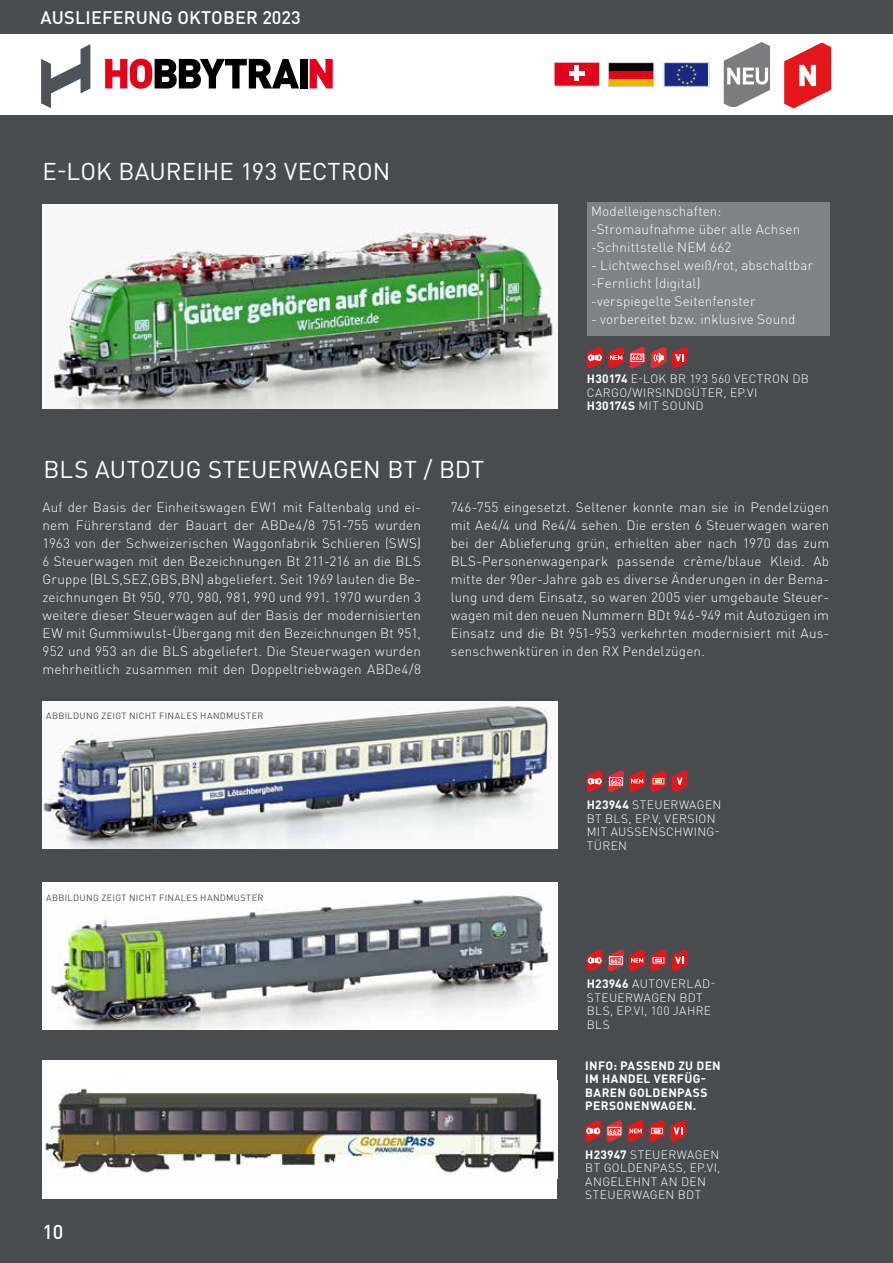
<style>
.page{position:relative;width:893px;height:1263px;background:#fff}
.page>*{position:absolute;margin:0;border:0;box-sizing:border-box;transform-origin:0 0}
.t1{font:24px "DIN Pro";letter-spacing:.005em;color:#fff}
.t2{font:500 19.8px "DIN Pro";color:#fff}
.t3{font:500 18px "DIN Pro";letter-spacing:.01em;color:#fff}
.t4{font:300 13.5px/18px "DIN Pro";letter-spacing:.01em;color:#fff}
.t5{font:300 12px/13.5px "DIN Pro";letter-spacing:.03em;color:#fff}
.t6{font:700 12px/13.5px "DIN Pro";letter-spacing:.025em;color:#fff}
.t7{font:9px "DIN Pro";letter-spacing:.04em;color:#494c4f}
.t8{font:700 6.75px "DIN Pro";color:#fff}
.s1{font-weight:700}
</style>
<div class="page">
<div style="left:0;top:115px;width:893px;height:1148px;background:#494c4f"></div>
<svg style="left:784px;top:43px;width:47px;height:65px"></svg>
<div style="left:0;top:0;width:893px;height:34px;background:#494c4f"></div>
<div style="left:609px;top:79px;width:45px;height:7px;background:#e9b400"></div>
<div style="left:609px;top:71px;width:45px;height:8px;background:#e2001a"></div>
<div style="left:609px;top:63px;width:45px;height:8px;background:#000"></div>
<div style="left:608px;top:62px;width:46px;height:25px;border:1px solid #d0d1d2"></div>
<svg style="left:724px;top:42px;width:46px;height:65px"></svg>
<svg style="left:310px;top:59px;width:23px;height:29px"></svg>
<div style="left:300px;top:59px;width:7px;height:29px;background:#000"></div>
<svg style="left:41px;top:44px;width:49px;height:64px"></svg>
<svg style="left:105px;top:59px;width:194px;height:30px"></svg>
<img style="left:43px;top:204px;width:514px;height:205px">
<svg style="left:587px;top:347px;width:58px;height:22px"></svg>
<div style="left:630px;top:353px;width:14px;height:9px;border:1px solid #fff"></div>
<svg style="left:651px;top:347px;width:15px;height:22px"></svg>
<svg style="left:672px;top:347px;width:15px;height:22px"></svg>
<div style="left:664px;top:63px;width:44px;height:23px;background:#172983"></div>
<svg style="left:676px;top:64px;width:21px;height:21px"></svg>
<div style="left:664px;top:62px;width:46px;height:25px;border:1px solid #d0d1d2"></div>
<div style="left:587px;top:202px;width:242px;height:134px;background:#7f8386"></div>
<img style="left:43px;top:702px;width:515px;height:146px">
<svg style="left:587px;top:770px;width:58px;height:22px"></svg>
<svg style="left:651px;top:770px;width:15px;height:22px"></svg>
<svg style="left:672px;top:770px;width:16px;height:22px"></svg>
<img style="left:43px;top:882px;width:515px;height:147px">
<svg style="left:587px;top:949px;width:58px;height:22px"></svg>
<svg style="left:651px;top:949px;width:15px;height:22px"></svg>
<svg style="left:672px;top:949px;width:16px;height:22px"></svg>
<div style="left:554px;top:62px;width:45px;height:24px;background:#e2001a"></div>
<div style="left:574px;top:65px;width:5px;height:16px;background:#fff"></div>
<hr style="left:569px;top:71px;width:15px;height:4px;background:#fff">
<div style="left:554px;top:62px;width:46px;height:24px;border:1px solid #d0d1d2"></div>
<div style="left:43px;top:1060px;width:514px;height:139px;background:#fff"></div>
<img style="left:45px;top:1088px;width:510px;height:87px">
<svg style="left:585px;top:1120px;width:37px;height:22px"></svg>
<div style="left:607px;top:1127px;width:14px;height:8px;border:1px solid #fff"></div>
<svg style="left:628px;top:1120px;width:15px;height:22px"></svg>
<svg style="left:649px;top:1120px;width:37px;height:22px"></svg>
<h3 class="t3" style="left:40px;top:6px;width:262px">AUSLIEFERUNG OKTOBER 2023</h3>
<h1 class="t1" style="left:43px;top:155px;width:349px">E-LOK BAUREIHE 193 VECTRON</h1>
<p class="t4" style="left:591px;top:202px;width:211px">Modelleigenschaften: -Stromaufnahme über alle Achsen -Schnittstelle NEM 662</p>
<p class="t4" style="left:591px;top:256px;width:224px">- Lichtwechsel weiß/rot, abschaltbar -Fernlicht (digital)<br>-verspiegelte Seitenfenster</p>
<p class="t4" style="left:591px;top:310px;width:206px">- vorbereitet bzw. inklusive Sound</p>
<p class="t8" style="left:632px;top:353px;width:12px">662</p>
<p class="t5" style="left:587px;top:372px;width:224px"><span class="s1">H30174</span> E-LOK BR 193 560 VECTRON DB<br>CARGO/WIRSINDGÜTER, EP.VI<br><span class="s1">H30174S</span> MIT SOUND</p>
<h1 class="t1" style="left:44px;top:453px;width:442px">BLS AUTOZUG STEUERWAGEN BT / BDT</h1>
<p class="t4" style="left:43px;top:498px;width:380px;text-align:justify">Auf der Basis der Einheitswagen EW1 mit Faltenbalg und ei&shy;nem Führerstand der Bauart der ABDe4/8 751-755 wurden 1963 von der Schweizerischen Waggonfabrik Schlieren (SWS)<br>6 Steuerwagen mit den Bezeichnungen Bt 211-216 an die BLS Gruppe (BLS,SEZ,GBS,BN) abgeliefert. Seit 1969 lauten die Be&shy;zeichnungen Bt 950, 970, 980, 981, 990 und 991. 1970 wurden 3 weitere dieser Steuerwagen auf der Basis der modernisierten EW mit Gummiwulst-Übergang mit den Bezeichnungen Bt 951, 952 und 953 an die BLS abgeliefert. Die Steuerwagen wurden mehrheitlich zusammen mit den Doppeltriebwagen ABDe4/8</p>
<p class="t4" style="left:451px;top:498px;width:380px;text-align:justify">746-755 eingesetzt. Seltener konnte man sie in Pendelzügen mit Ae4/4 und Re4/4 sehen. Die ersten 6 Steuerwagen waren bei der Ablieferung grün, erhielten aber nach 1970 das zum BLS-Personenwagenpark passende crème/blaue Kleid. Ab mitte der 90er-Jahre gab es diverse Änderungen in der Bema&shy;lung und dem Einsatz, so waren 2005 vier umgebaute Steuer&shy;wagen mit den neuen Nummern BDt 946-949 mit Autozügen im Einsatz und die Bt 951-953 verkehrten modernisiert mit Aus&shy;senschwenktüren in den RX Pendelzügen.</p>
<p class="t7" style="left:46px;top:710px;width:219px">ABBILDUNG ZEIGT NICHT FINALES HANDMUSTER</p>
<p class="t7" style="left:46px;top:891px;width:219px">ABBILDUNG ZEIGT NICHT FINALES HANDMUSTER</p>
<h2 class="t2" style="left:43px;top:1218px;width:22px">10</h2>
<p class="t8" style="left:611px;top:777px;width:12px">662</p>
<p class="t5" style="left:587px;top:797px;width:136px"><span class="s1">H23944</span> STEUERWAGEN<br>BT BLS, EP.V, VERSION<br>MIT AUSSENSCHWING-<br>TÜREN</p>
<p class="t8" style="left:611px;top:956px;width:12px">662</p>
<p class="t5" style="left:587px;top:977px;width:130px"><span class="s1">H23946</span> AUTOVERLAD-<br>STEUERWAGEN BDT<br>BLS, EP.VI, 100 JAHRE<br>BLS</p>
<p class="t6" style="left:585px;top:1058px;width:137px">INFO: PASSEND ZU DEN<br>IM HANDEL VERFÜG-<br>BAREN GOLDENPASS<br>PERSONENWAGEN.</p>
<p class="t8" style="left:609px;top:1126px;width:12px">662</p>
<p class="t5" style="left:585px;top:1147px;width:137px"><span class="s1">H23947</span> STEUERWAGEN<br>BT GOLDENPASS, EP.VI,<br>ANGELEHNT AN DEN<br>STEUERWAGEN BDT</p>
</div>
